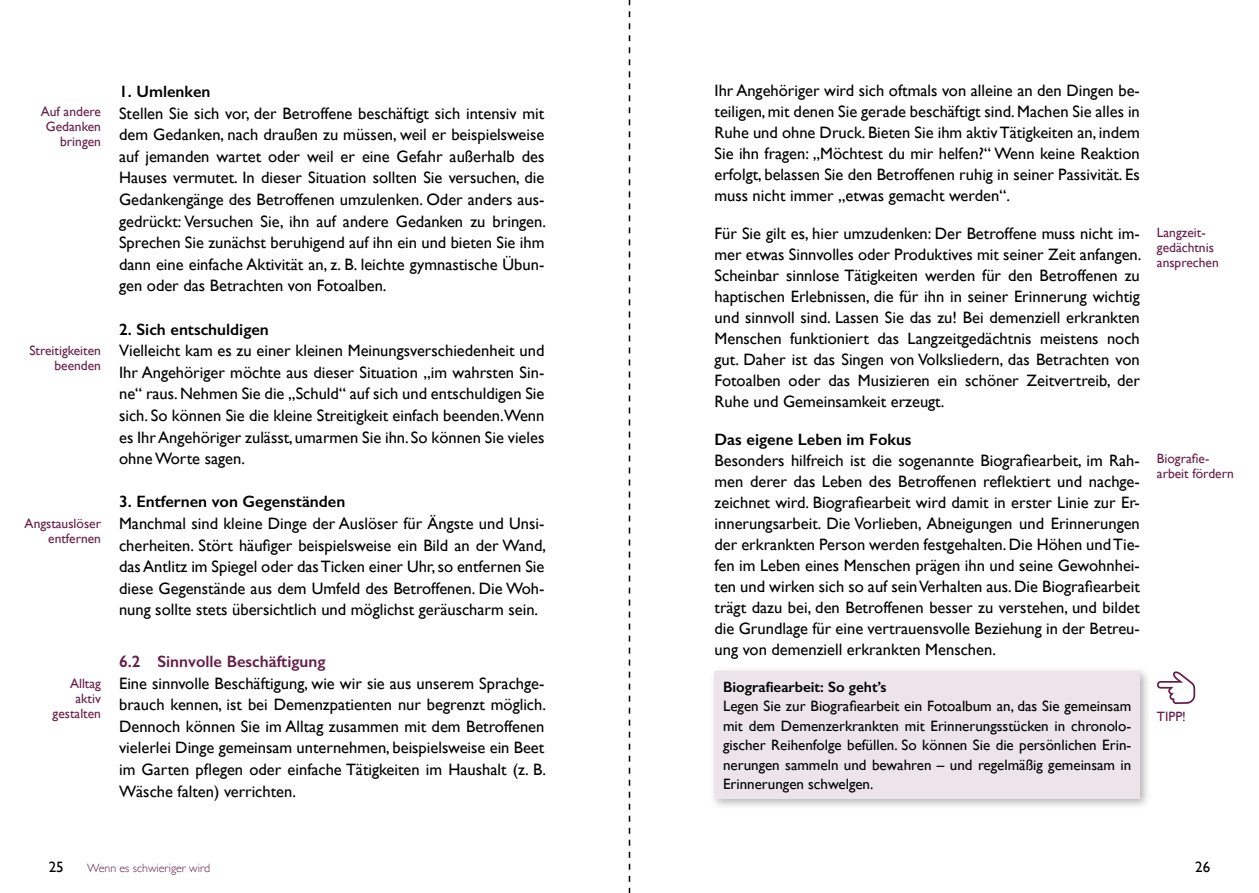
<style>
.page{position:relative;width:1259px;height:893px;background:#fff}
.page>*{position:absolute;margin:0;border:0;box-sizing:border-box;transform-origin:0 0}
.t1{font:16.5px/21.6px "Gill Sans";color:#000;text-align:justify}
.t2{font:600 16.5px "Gill Sans";color:#000}
.t3{font:600 16.5px "Gill Sans";color:#671d47}
.t4{font:15px/19.5px "Gill Sans";color:#000;text-align:justify}
.t5{font:600 15px "Gill Sans";color:#000}
.t6{font:13.5px/15px "Gill Sans";color:#671d47;text-align:right}
.t7{font:13.5px "Gill Sans";color:#671d47}
.t8{font:300 12px "Gill Sans";color:#671d47}
</style>
<div class="page">
<div style="left:710px;top:667px;width:441px;height:144px;background:#000;opacity:.3"></div>
<div style="left:714px;top:671px;width:426px;height:128px;background:#ece4e8"></div>
<svg style="left:1157px;top:671px;width:38px;height:33px"></svg>
<svg style="left:629px;top:0;width:1px;height:893px"></svg>
<p class="t6" style="left:41px;top:104px;width:62px">Auf andere<br>Gedanken bringen</p>
<p class="t6" style="left:29px;top:342px;width:73px">Streitigkeiten beenden</p>
<p class="t6" style="left:25px;top:515px;width:78px">Angstauslöser entfernen</p>
<p class="t6" style="left:53px;top:675px;width:50px">Alltag aktiv gestalten</p>
<p class="t2" style="left:119px;top:81px;width:93px">1. Umlenken</p>
<p class="t1" style="left:119px;top:102px;width:428px">Stellen Sie sich vor, der Betroffene beschäftigt sich intensiv mit dem Gedanken, nach draußen zu müssen, weil er beispielsweise auf jemanden wartet oder weil er eine Gefahr außerhalb des Hauses vermutet. In dieser Situation sollten Sie versuchen, die Gedankengänge des Betroffenen umzulenken. Oder anders aus&shy;gedrückt: Versuchen Sie, ihn auf andere Gedanken zu bringen.<br>Sprechen Sie zunächst beruhigend auf ihn ein und bieten Sie ihm dann eine einfache Aktivität an, z. B. leichte gymnastische Übun&shy;gen oder das Betrachten von Fotoalben.</p>
<p class="t2" style="left:119px;top:319px;width:151px">2. Sich entschuldigen</p>
<p class="t1" style="left:119px;top:340px;width:427px">Vielleicht kam es zu einer kleinen Meinungsverschiedenheit und Ihr Angehöriger möchte aus dieser Situation „im wahrsten Sin&shy;ne“ raus. Nehmen Sie die „Schuld“ auf sich und entschuldigen Sie sich. So können Sie die kleine Streitigkeit einfach beenden.Wenn es Ihr Angehöriger zulässt, umarmen Sie ihn. So können Sie vieles ohne Worte sagen.</p>
<p class="t2" style="left:119px;top:492px;width:228px">3. Entfernen von Gegenständen</p>
<p class="t1" style="left:119px;top:512px;width:428px">Manchmal sind kleine Dinge der Auslöser für Ängste und Unsi&shy;cherheiten. Stört häufiger beispielsweise ein Bild an der Wand, das Antlitz im Spiegel oder das Ticken einer Uhr, so entfernen Sie diese Gegenstände aus dem Umfeld des Betroffenen. Die Woh&shy;nung sollte stets übersichtlich und möglichst geräuscharm sein.</p>
<p class="t3" style="left:119px;top:651px;width:208px">6.2 Sinnvolle Beschäftigung</p>
<p class="t1" style="left:119px;top:672px;width:428px">Eine sinnvolle Beschäftigung, wie wir sie aus unserem Sprachge&shy;brauch kennen, ist bei Demenzpatienten nur begrenzt möglich.<br>Dennoch können Sie im Alltag zusammen mit dem Betroffenen vielerlei Dinge gemeinsam unternehmen, beispielsweise ein Beet im Garten pflegen oder einfache Tätigkeiten im Haushalt (z. B.<br>Wäsche falten) verrichten.</p>
<p class="t1" style="left:714px;top:80px;width:427px;line-height:21px">Ihr Angehöriger wird sich oftmals von alleine an den Dingen be&shy;teiligen, mit denen Sie gerade beschäftigt sind. Machen Sie alles in Ruhe und ohne Druck. Bieten Sie ihm aktiv Tätigkeiten an, indem Sie ihn fragen: „Möchtest du mir helfen?“ Wenn keine Reaktion erfolgt, belassen Sie den Betroffenen ruhig in seiner Passivität. Es muss nicht immer „etwas gemacht werden“.</p>
<p class="t1" style="left:714px;top:223px;width:428px;line-height:21px">Für Sie gilt es, hier umzudenken: Der Betroffene muss nicht im&shy;mer etwas Sinnvolles oder Produktives mit seiner Zeit anfangen.<br>Scheinbar sinnlose Tätigkeiten werden für den Betroffenen zu haptischen Erlebnissen, die für ihn in seiner Erinnerung wichtig und sinnvoll sind. Lassen Sie das zu! Bei demenziell erkrankten Menschen funktioniert das Langzeitgedächtnis meistens noch gut. Daher ist das Singen von Volksliedern, das Betrachten von Fotoalben oder das Musizieren ein schöner Zeitvertreib, der Ruhe und Gemeinsamkeit erzeugt.</p>
<p class="t2" style="left:714px;top:429px;width:198px">Das eigene Leben im Fokus</p>
<p class="t1" style="left:714px;top:449px;width:427px;line-height:21px">Besonders hilfreich ist die sogenannte Biografiearbeit, im Rah&shy;men derer das Leben des Betroffenen reflektiert und nachge&shy;zeichnet wird. Biografiearbeit wird damit in erster Linie zur Er&shy;innerungsarbeit. Die Vorlieben, Abneigungen und Erinnerungen der erkrankten Person werden festgehalten. Die Höhen und Tie&shy;fen im Leben eines Menschen prägen ihn und seine Gewohnhei&shy;ten und wirken sich so auf seinVerhalten aus.Die Biografiearbeit trägt dazu bei, den Betroffenen besser zu verstehen, und bildet die Grundlage für eine vertrauensvolle Beziehung in der Betreu&shy;ung von demenziell erkrankten Menschen.</p>
<p class="t5" style="left:723px;top:678px;width:165px">Biografiearbeit: So geht’s</p>
<p class="t4" style="left:723px;top:696px;width:410px">Legen Sie zur Biografiearbeit ein Fotoalbum an, das Sie gemeinsam mit dem Demenzerkrankten mit Erinnerungsstücken in chronolo&shy;gischer Reihenfolge befüllen. So können Sie die persönlichen Erin&shy;nerungen sammeln und bewahren – und regelmäßig gemeinsam in Erinnerungen schwelgen.</p>
<p class="t7" style="left:1157px;top:709px;width:30px">TIPP!</p>
<p class="t6" style="left:1157px;top:225px;width:63px;text-align:left">Langzeit&shy;gedächtnis ansprechen</p>
<p class="t6" style="left:1157px;top:451px;width:78px;text-align:left">Biografie&shy;arbeit fördern</p>
<p class="t4" style="left:49px;top:857px;width:16px">25</p>
<p class="t8" style="left:87px;top:858px;width:124px">Wenn es schwieriger wird</p>
<p class="t4" style="left:1195px;top:857px;width:16px">26</p>
</div>
